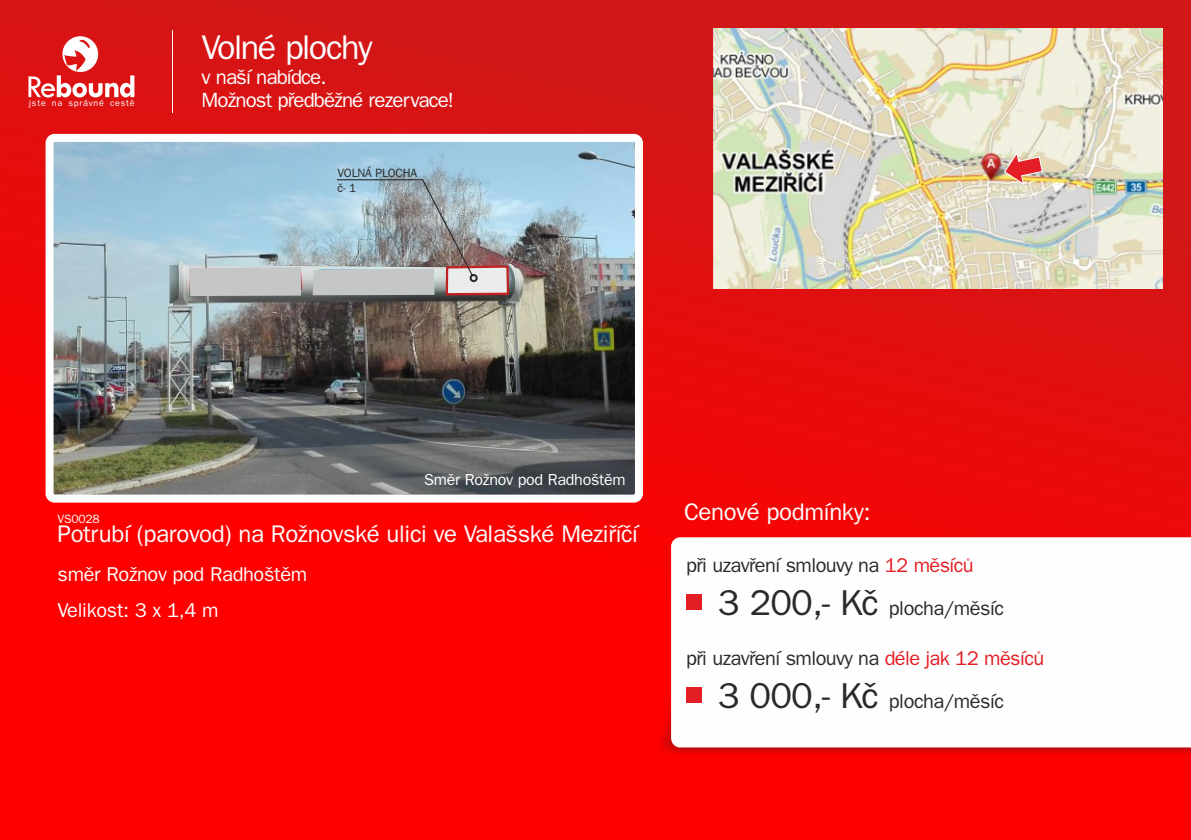
<style>
.page{position:relative;width:1191px;height:840px;background:#fff}
.page>*{position:absolute;margin:0;border:0;box-sizing:border-box;transform-origin:0 0}
.t1{font:34.2px "Frankfurt Gothic";letter-spacing:-.04em;color:#fefefe}
.t2{font:24px "Frankfurt Gothic";letter-spacing:-.015em;color:#fefefe}
.t3{font:20.6px "Frankfurt Gothic";letter-spacing:-.04em;color:#fefefe}
.t4{font:20px/42.8px "Frankfurt Gothic";letter-spacing:-.03em;color:#2b2a29}
.t5{font:20px/35.2px "Frankfurt Gothic";letter-spacing:-.015em;color:#fefefe}
.t6{font:16px "Frankfurt Gothic";letter-spacing:-.015em;color:#fefefe}
.t7{font:12px/14.6px "Frankfurt Gothic";letter-spacing:-.015em;color:#2b2a29}
.t8{font:12px "Frankfurt Gothic";letter-spacing:-.015em;color:#fefefe}
.t9{font:8.8px "Frankfurt Gothic";letter-spacing:.09em;color:#fefefe}
.s1{color:#e31e24}
.s2{font-size:36px}
</style>
<div class="page">
<div style="left:0;top:0;width:1191px;height:839px;background:linear-gradient(to bottom,#d01a1a,#f00)"></div>
<hr style="left:172px;top:30px;width:1px;height:83px;background:#fefefe">
<svg style="left:28px;top:34px;width:106px;height:63px"></svg>
<img style="left:713px;top:28px;width:449px;height:260px">
<svg style="left:1004px;top:152px;width:38px;height:33px"></svg>
<img style="left:50px;top:138px;width:589px;height:360px;border-radius:5px">
<div style="left:46px;top:134px;width:597px;height:368px;border:8px solid #fefefe;border-radius:5px"></div>
<svg style="left:313px;top:179px;width:197px;height:117px;background:#a8b2b7"></svg>
<div style="left:189px;top:267px;width:112px;height:29px;background:#c5c6c6"></div>
<img style="left:655px;top:665px;width:536px;height:89px">
<svg style="left:671px;top:537px;width:520px;height:210px"></svg>
<div style="left:686px;top:594px;width:15px;height:15px;background:#e31e24"></div>
<div style="left:686px;top:687px;width:15px;height:15px;background:#e31e24"></div>
<h1 class="t1" style="left:201px;top:31px;width:172px">Volné plochy</h1>
<p class="t3" style="left:201px;top:67px;width:127px">v naší nabídce.</p>
<p class="t9" style="left:29px;top:99px;width:107px">jste na správné cestě</p>
<p class="t3" style="left:201px;top:90px;width:254px">Možnost předběžné rezervace!</p>
<p class="t7" style="left:337px;top:166px;width:81px">VOLNÁ PLOCHA č- 1</p>
<p class="t6" style="left:424px;top:471px;width:203px">Směr Rožnov pod Radhoštěm</p>
<p class="t8" style="left:58px;top:512px;width:44px">VS0028</p>
<p class="t2" style="left:58px;top:522px;width:582px">Potrubí (parovod) na Rožnovské ulici ve Valašské Meziříčí</p>
<p class="t5" style="left:58px;top:557px;width:251px">směr Rožnov pod Radhoštěm<br>Velikost: 3 x 1,4 m</p>
<p class="t2" style="left:684px;top:500px;width:188px">Cenové podmínky:</p>
<p class="t4" style="left:718px;top:544px;width:288px;text-indent:-32px">při uzavření smlouvy na <span class="s1">12 měsíců<br></span><span class="s2">3 200,- Kč</span> plocha/měsíc</p>
<p class="t4" style="left:686px;top:637px;width:359px;text-align:center">při uzavření smlouvy na <span class="s1">déle jak 12 měsíců<br></span><span class="s2">3 000,- Kč</span> plocha/měsíc</p>
</div>
